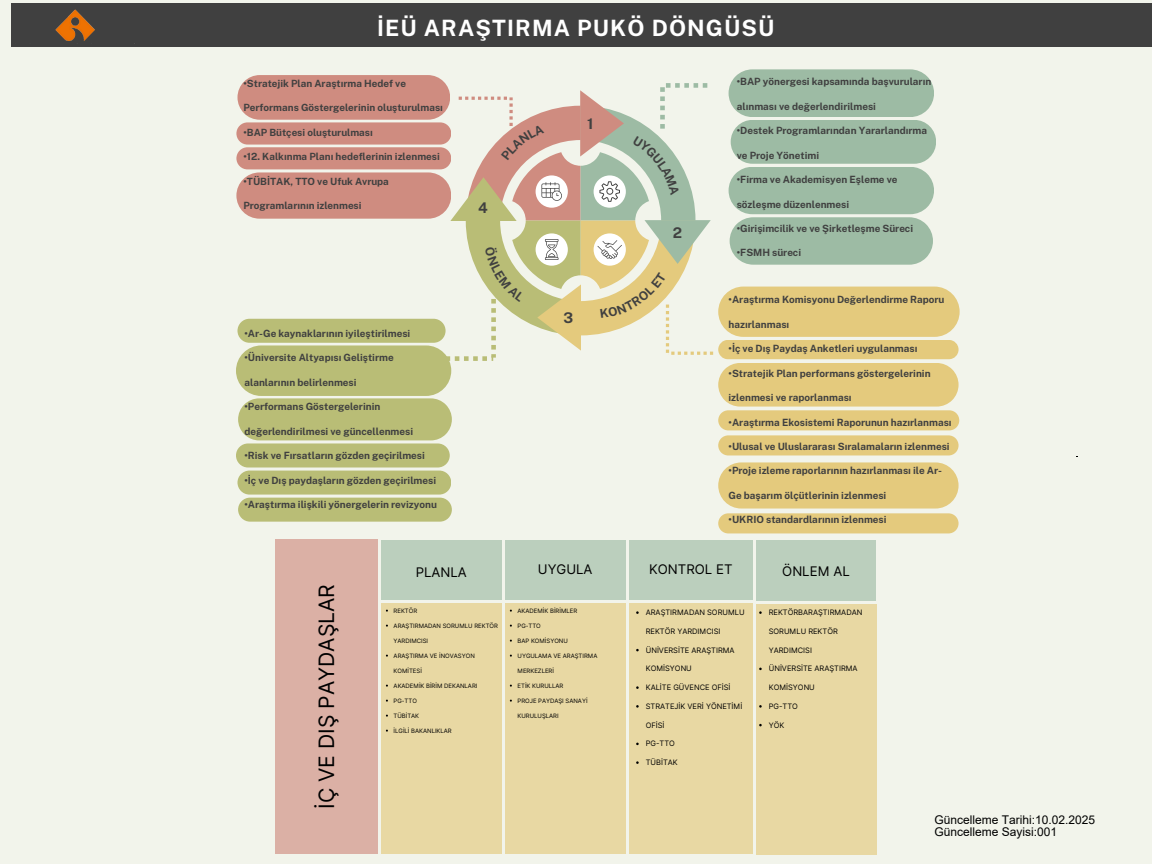
<style>
.page{position:relative;width:1152px;height:864px;background:#f2f4eb}
.page>*{position:absolute;margin:0;border:0;box-sizing:border-box;transform-origin:0 0}
.t1{font:700 22.5px "Public Sans";letter-spacing:.05em;color:#fff}
.t2{font:21.15px "Inter";color:#000}
.t3{font:700 14.7px "Public Sans";color:#404040}
.t4{font:13.2px "Inter";color:#000}
.t5{font:12px/12px "Arial";color:#000}
.t6{font:700 10.05px "Public Sans";color:#404040}
.t7{font:700 9.9px "Public Sans";color:#404040}
.t8{font:7.5px "Inter";color:#000}
.t9{font:6px "Inter";color:#000}
</style>
<div class="page">
<div style="left:718px;top:462px;width:240px;height:47px;background:#e4ca7d;border-radius:23px"></div>
<svg style="left:718px;top:513px;width:241px;height:20px;background:#e4cb81"></svg>
<div style="left:237px;top:471px;width:214px;height:24px;background:#b9bd76;border-radius:12px"></div>
<div style="left:236px;top:443px;width:214px;height:25px;background:#b9bd76;border-radius:12px"></div>
<div style="left:238px;top:498px;width:214px;height:24px;background:#b9bd76;border-radius:12px"></div>
<div style="left:11px;top:4px;width:1141px;height:43px;background:#404040"></div>
<img style="left:55px;top:10px;width:80px;height:34px">
<div style="left:276px;top:539px;width:102px;height:315px;background:#dbb0a5"></div>
<div style="left:381px;top:540px;width:120px;height:60px;background:#bbcfbd"></div>
<div style="left:505px;top:540px;width:120px;height:60px;background:#bbcfbd"></div>
<div style="left:629px;top:540px;width:124px;height:60px;background:#bbcfbd"></div>
<div style="left:756px;top:540px;width:120px;height:61px;background:#bbcfbd"></div>
<div style="left:381px;top:603px;width:120px;height:251px;background:#e8d8a3"></div>
<div style="left:505px;top:603px;width:120px;height:251px;background:#e8d8a3"></div>
<div style="left:629px;top:603px;width:124px;height:251px;background:#e8d8a3"></div>
<div style="left:756px;top:604px;width:120px;height:251px;background:#e8d8a3"></div>
<svg style="left:238px;top:69px;width:721px;height:386px"></svg>
<h4 class="t1" style="left:377px;top:15px;width:399px">İEÜ ARAŞTIRMA PUKÖ DÖNGÜSÜ</h4>
<h4 class="t7" style="left:243px;top:78px;width:164px">•Stratejik Plan Araştırma Hedef ve</h4>
<h4 class="t7" style="left:243px;top:102px;width:201px">Performans Göstergelerinin oluşturulması</h4>
<h4 class="t7" style="left:243px;top:126px;width:131px">•BAP Bütçesi oluşturulması</h4>
<h4 class="t7" style="left:243px;top:151px;width:197px">•12. Kalkınma Planı hedeflerinin izlenmesi</h4>
<h4 class="t7" style="left:243px;top:175px;width:147px">•TÜBİTAK, TTO ve Ufuk Avrupa</h4>
<h4 class="t7" style="left:243px;top:200px;width:118px">Programlarının izlenmesi</h4>
<h1 class="t3" style="left:478px;top:199px;width:11px">4</h1>
<p class="t6" style="left:244px;top:327px;width:166px">•Ar-Ge kaynaklarının iyileştirilmesi</p>
<p class="t6" style="left:244px;top:352px;width:151px">•Üniversite Altyapısı Geliştirme</p>
<p class="t6" style="left:244px;top:376px;width:112px">alanlarının belirlenmesi</p>
<p class="t6" style="left:244px;top:401px;width:138px">•Performans Göstergelerinin</p>
<p class="t6" style="left:244px;top:425px;width:169px">değerlendirilmesi ve güncellenmesi</p>
<p class="t6" style="left:244px;top:450px;width:181px">•Risk ve Fırsatların gözden geçirilmesi</p>
<p class="t6" style="left:244px;top:474px;width:192px">•İç ve Dış paydaşların gözden geçirilmesi</p>
<p class="t6" style="left:244px;top:498px;width:194px">•Araştırma ilişkili yönergelerin revizyonu</p>
<h3 class="t3" style="left:587px;top:115px;width:8px">1</h3>
<h3 class="t3" style="left:563px;top:309px;width:11px">3</h3>
<h3 class="t3" style="left:673px;top:224px;width:11px">2</h3>
<p class="t6" style="left:737px;top:76px;width:196px">•BAP yönergesi kapsamında başvuruların</p>
<p class="t6" style="left:737px;top:100px;width:139px">alınması ve değerlendirilmesi</p>
<p class="t6" style="left:737px;top:125px;width:192px">•Destek Programlarından Yararlandırma</p>
<p class="t6" style="left:737px;top:149px;width:83px">ve Proje Yönetimi</p>
<p class="t6" style="left:737px;top:174px;width:162px">•Firma ve Akademisyen Eşleme ve</p>
<p class="t6" style="left:737px;top:198px;width:113px">sözleşme düzenlenmesi</p>
<p class="t6" style="left:737px;top:222px;width:177px">•Girişimcilik ve ve Şirketleşme Süreci</p>
<p class="t6" style="left:737px;top:247px;width:65px">•FSMH süreci</p>
<p class="t6" style="left:729px;top:294px;width:217px">•Araştırma Komisyonu Değerlendirme Raporu</p>
<p class="t6" style="left:729px;top:318px;width:62px">hazırlanması</p>
<p class="t6" style="left:729px;top:343px;width:191px">•İç ve Dış Paydaş Anketleri uygulanması</p>
<p class="t6" style="left:729px;top:367px;width:204px">•Stratejik Plan performans göstergelerinin</p>
<p class="t6" style="left:729px;top:392px;width:125px">izlenmesi ve raporlanması</p>
<p class="t6" style="left:729px;top:416px;width:225px">•Araştırma Ekosistemi Raporunun hazırlanması</p>
<p class="t6" style="left:729px;top:440px;width:221px">•Ulusal ve Uluslararası Sıralamaların izlenmesi</p>
<p class="t6" style="left:729px;top:465px;width:215px">•Proje izleme raporlarının hazırlanması ile Ar-</p>
<p class="t6" style="left:729px;top:489px;width:158px">Ge başarım ölçütlerinin izlenmesi</p>
<p class="t6" style="left:729px;top:514px;width:158px">•UKRIO standardlarının izlenmesi</p>
<h4 class="t2" style="left:314px;top:809px;width:226px;rotate:-90deg">İÇ VE DIŞ PAYDAŞLAR</h4>
<p class="t4" style="left:416px;top:564px;width:53px">PLANLA</p>
<p class="t4" style="left:538px;top:561px;width:56px">UYGULA</p>
<p class="t4" style="left:782px;top:563px;width:69px">ÖNLEM AL</p>
<p class="t9" style="left:394px;top:607px;width:25px">REKTÖR</p>
<p class="t9" style="left:394px;top:622px;width:106px">ARAŞTIRMADAN SORUMLU REKTÖR</p>
<p class="t9" style="left:394px;top:637px;width:36px">YARDIMCISI</p>
<p class="t9" style="left:394px;top:652px;width:83px">ARAŞTIRMA VE İNOVASYON</p>
<p class="t9" style="left:394px;top:667px;width:30px">KOMİTESİ</p>
<p class="t9" style="left:394px;top:682px;width:85px">AKADEMİK BİRİM DEKANLARI</p>
<p class="t9" style="left:394px;top:697px;width:25px">PG-TTO</p>
<p class="t9" style="left:394px;top:712px;width:27px">TÜBİTAK</p>
<p class="t9" style="left:394px;top:727px;width:60px">İLGİLİ BAKANLIKLAR</p>
<p class="t4" style="left:649px;top:562px;width:85px">KONTROL ET</p>
<p class="t8" style="left:646px;top:608px;width:100px">ARAŞTIRMADAN SORUMLU</p>
<p class="t8" style="left:646px;top:627px;width:76px">REKTÖR YARDIMCISI</p>
<p class="t8" style="left:646px;top:645px;width:90px">ÜNİVERSİTE ARAŞTIRMA</p>
<p class="t8" style="left:646px;top:664px;width:48px">KOMİSYONU</p>
<p class="t8" style="left:646px;top:683px;width:86px">KALİTE GÜVENCE OFİSİ</p>
<p class="t8" style="left:646px;top:702px;width:98px">STRATEJİK VERİ YÖNETİMİ</p>
<p class="t8" style="left:646px;top:720px;width:20px">OFİSİ</p>
<p class="t8" style="left:646px;top:739px;width:31px">PG-TTO</p>
<p class="t8" style="left:646px;top:758px;width:33px">TÜBİTAK</p>
<p class="t9" style="left:518px;top:607px;width:61px">AKADEMİK BİRİMLER</p>
<p class="t9" style="left:518px;top:622px;width:25px">PG-TTO</p>
<p class="t9" style="left:518px;top:637px;width:52px">BAP KOMİSYONU</p>
<p class="t9" style="left:518px;top:652px;width:81px">UYGULAMA VE ARAŞTIRMA</p>
<p class="t9" style="left:518px;top:667px;width:38px">MERKEZLERİ</p>
<p class="t9" style="left:518px;top:682px;width:47px">ETİK KURULLAR</p>
<p class="t9" style="left:518px;top:697px;width:72px">PROJE PAYDAŞI SANAYİ</p>
<p class="t9" style="left:518px;top:712px;width:43px">KURULUŞLARI</p>
<p class="t8" style="left:769px;top:608px;width:95px">REKTÖRBARAŞTIRMADAN</p>
<p class="t8" style="left:769px;top:627px;width:71px">SORUMLU REKTÖR</p>
<p class="t8" style="left:769px;top:645px;width:45px">YARDIMCISI</p>
<p class="t8" style="left:769px;top:664px;width:90px">ÜNİVERSİTE ARAŞTIRMA</p>
<p class="t8" style="left:769px;top:683px;width:48px">KOMİSYONU</p>
<p class="t8" style="left:769px;top:702px;width:31px">PG-TTO</p>
<p class="t8" style="left:769px;top:720px;width:17px">YÖK</p>
<p class="t5" style="left:934px;top:814px;width:162px">Güncelleme Tarihi:10.02.2025<br>Güncelleme Sayisi:001</p>
</div>
